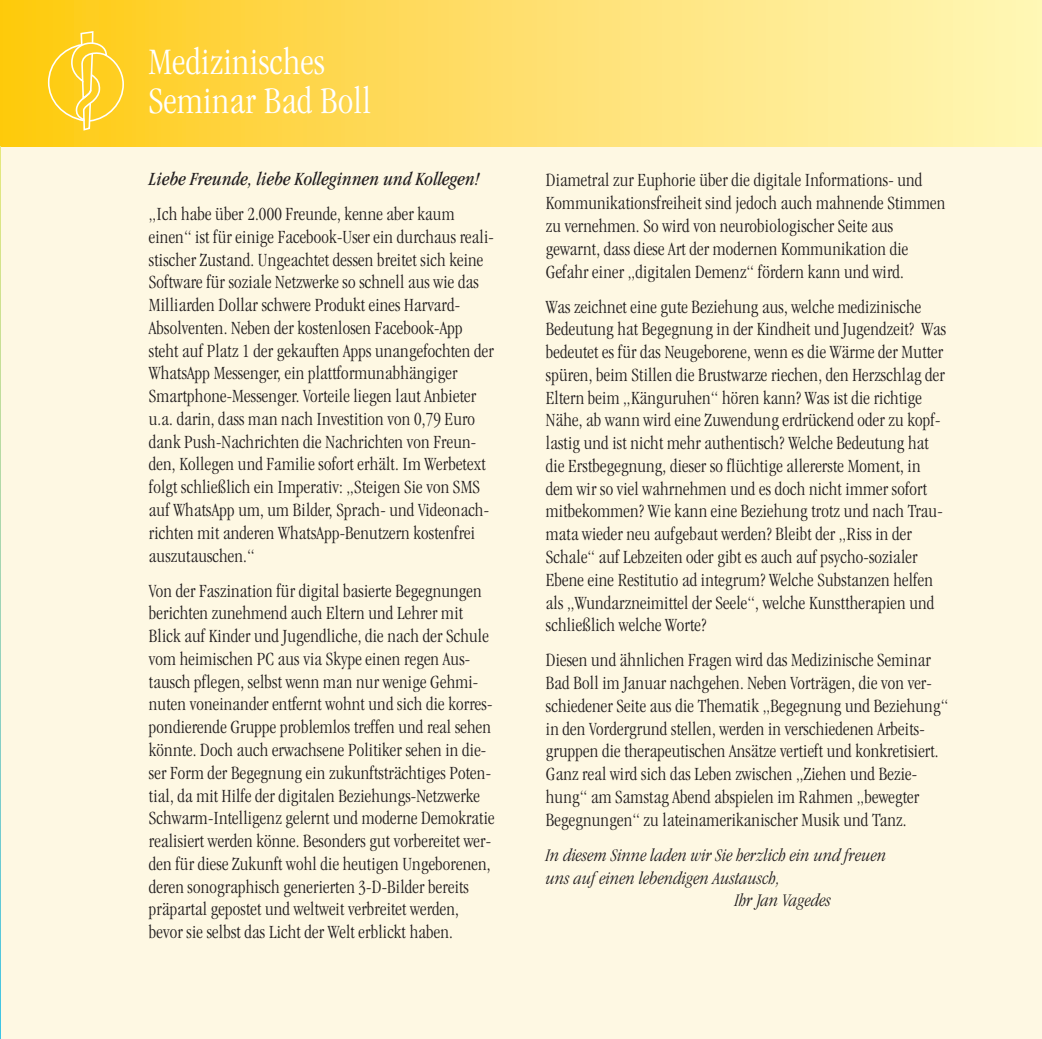
<style>
.page{position:relative;width:1042px;height:1039px;background:#fff}
.page>*{position:absolute;margin:0;border:0;box-sizing:border-box;transform-origin:0 0}
.t1{font:300 condensed 38.68px/38.7px "Garamond";letter-spacing:.01em;color:#fff}
.t2{font:300 condensed 19.25px/22.8px "Garamond";letter-spacing:.01em;color:#231f20}
.t3{font:italic condensed 19.25px "Garamond";letter-spacing:.01em;color:#231f20}
.t4{font:italic 300 condensed 18.38px "Garamond";letter-spacing:.01em;color:#231f20}
</style>
<div class="page">
<div style="left:0;top:146px;width:1042px;height:892px;background:#fef8e3"></div>
<div style="left:0;top:0;width:1042px;height:146px;background:linear-gradient(to right,#fec915,#fff7bd)"></div>
<svg style="left:48px;top:30px;width:77px;height:116px;background:#fed231"></svg>
<svg style="left:0;top:146px;width:1px;height:892px"></svg>
<h1 class="t1" style="left:148px;top:45px;width:224px">Medizinisches<br>Seminar Bad Boll</h1>
<p class="t3" style="left:149px;top:171px;width:332px">Liebe Freunde, liebe Kolleginnen und Kollegen!</p>
<p class="t2" style="left:149px;top:204px;width:346px">„Ich habe über 2.000 Freunde, kenne aber kaum einen“ ist für einige Facebook-User ein durchaus reali&shy;stischer Zustand. Ungeachtet dessen breitet sich keine Software für soziale Netzwerke so schnell aus wie das Milliarden Dollar schwere Produkt eines Harvard-Absolventen. Neben der kostenlosen Facebook-App steht auf Platz 1 der gekauften Apps unangefochten der WhatsApp Messenger, ein plattformunabhängiger Smartphone-Messenger. Vorteile liegen laut Anbieter u.a. darin, dass man nach Investition von 0,79 Euro dank Push-Nachrichten die Nachrichten von Freun&shy;den, Kollegen und Familie sofort erhält. Im Werbetext folgt schließlich ein Imperativ: „Steigen Sie von SMS auf WhatsApp um, um Bilder, Sprach- und Videonach&shy;richten mit anderen WhatsApp-Benutzern kostenfrei auszutauschen.“</p>
<p class="t2" style="left:149px;top:580px;width:347px">Von der Faszination für digital basierte Begegnungen berichten zunehmend auch Eltern und Lehrer mit Blick auf Kinder und Jugendliche, die nach der Schule vom heimischen PC aus via Skype einen regen Aus&shy;tausch pflegen, selbst wenn man nur wenige Gehmi&shy;nuten voneinander entfernt wohnt und sich die korres&shy;pondierende Gruppe problemlos treffen und real sehen könnte. Doch auch erwachsene Politiker sehen in die&shy;ser Form der Begegnung ein zukunftsträchtiges Poten&shy;tial, da mit Hilfe der digitalen Beziehungs-Netzwerke Schwarm-Intelligenz gelernt und moderne Demokratie realisiert werden könne. Besonders gut vorbereitet wer&shy;den für diese Zukunft wohl die heutigen Ungeborenen, deren sonographisch generierten 3-D-Bilder bereits präpartal gepostet und weltweit verbreitet werden, bevor sie selbst das Licht der Welt erblickt haben.</p>
<p class="t2" style="left:546px;top:170px;width:401px">Diametral zur Euphorie über die digitale Informations- und Kommunikationsfreiheit sind jedoch auch mahnende Stimmen zu vernehmen. So wird von neurobiologischer Seite aus gewarnt, dass diese Art der modernen Kommunikation die Gefahr einer „digitalen Demenz“ fördern kann und wird.</p>
<p class="t2" style="left:546px;top:296px;width:402px">Was zeichnet eine gute Beziehung aus, welche medizinische Bedeutung hat Begegnung in der Kindheit und Jugendzeit? Was bedeutet es für das Neugeborene, wenn es die Wärme der Mutter spüren, beim Stillen die Brustwarze riechen, den Herzschlag der Eltern beim „Känguruhen“ hören kann? Was ist die richtige Nähe, ab wann wird eine Zuwendung erdrückend oder zu kopf&shy;lastig und ist nicht mehr authentisch? Welche Bedeutung hat die Erstbegegnung, dieser so flüchtige allererste Moment, in dem wir so viel wahrnehmen und es doch nicht immer sofort mitbekommen? Wie kann eine Beziehung trotz und nach Trau&shy;mata wieder neu aufgebaut werden? Bleibt der „Riss in der Schale“ auf Lebzeiten oder gibt es auch auf psycho-sozialer Ebene eine Restitutio ad integrum? Welche Substanzen helfen als „Wundarzneimittel der Seele“, welche Kunsttherapien und schließlich welche Worte?</p>
<p class="t2" style="left:546px;top:650px;width:404px">Diesen und ähnlichen Fragen wird das Medizinische Seminar Bad Boll im Januar nachgehen. Neben Vorträgen, die von ver&shy;schiedener Seite aus die Thematik „Begegnung und Beziehung“ in den Vordergrund stellen, werden in verschiedenen Arbeits&shy;gruppen die therapeutischen Ansätze vertieft und konkretisiert.<br>Ganz real wird sich das Leben zwischen „Ziehen und Bezie&shy;hung“ am Samstag Abend abspielen im Rahmen „bewegter Begegnungen“ zu lateinamerikanischer Musik und Tanz.</p>
<p class="t4" style="left:546px;top:847px;width:342px">In diesem Sinne laden wir Sie herzlich ein und freuen</p>
<p class="t4" style="left:546px;top:870px;width:236px">uns auf einen lebendigen Austausch,</p>
<p class="t4" style="left:735px;top:893px;width:97px">Ihr Jan Vagedes</p>
</div>
